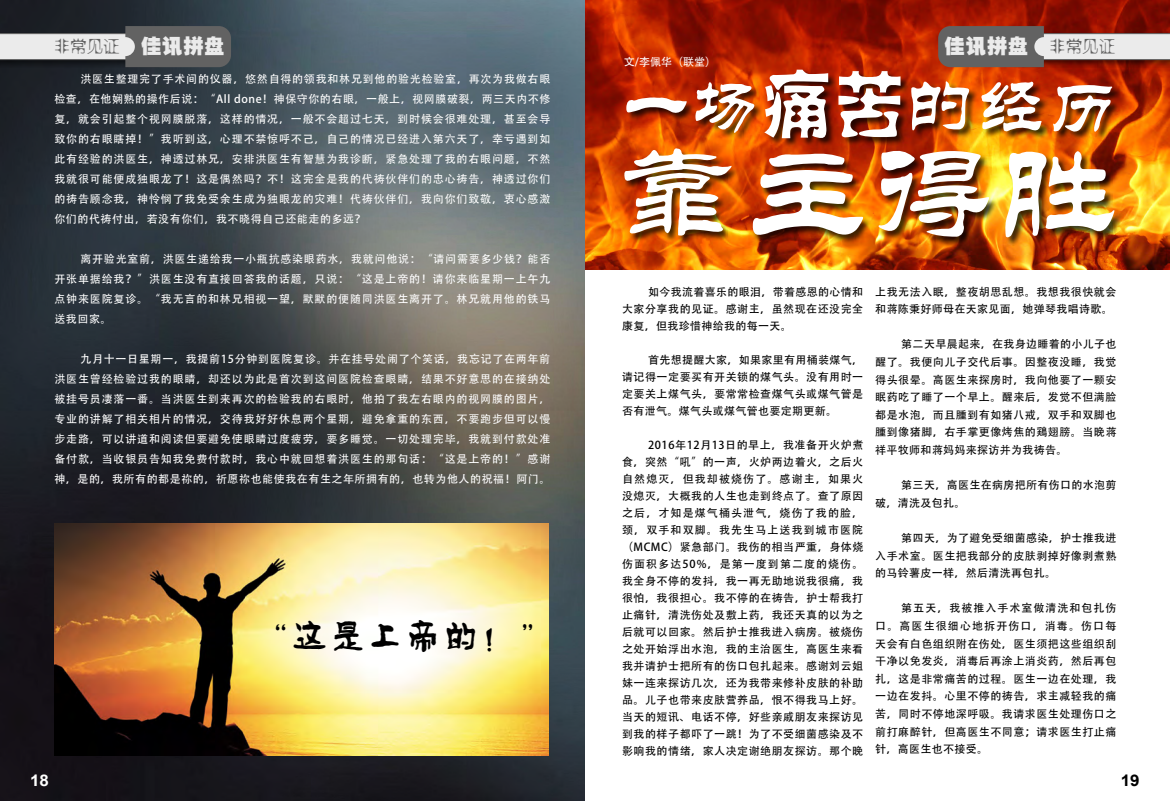
<style>
.page{position:relative;width:1170px;height:801px;background:#fff}
.page>*{position:absolute;margin:0;border:0;box-sizing:border-box;transform-origin:0 0}
.t1{font:127.3px "FZL2 JW GB1 0";color:#fff;scale:.95 1}
.t2{font:36px "FZPHTJW GB1 0";letter-spacing:.05em;color:#000}
.t3{font:20px "FZCCHJW GB1 0";color:#ebebeb}
.t4{font:16px "FZXSHJW GB1 0";color:#626262}
.t5{font:700 16px "Arial";color:#000;scale:1.06 1}
.t6{font:700 16px "Arial";color:#fff;scale:1.06 1}
.t7{font:11px/17px "Adobe Heiti Std";letter-spacing:.045em;color:#000;text-align:justify}
.t8{font:11px/20px "Adobe Heiti Std";letter-spacing:.075em;color:#fff;text-align:justify}
.s1{font-family:"FZCCHJW GB1 0";font-size:20px;color:#ebebeb}
.s2{font-family:"FZXSHJW GB1 0";font-size:16px;color:#626262}
</style>
<div class="page">
<img style="left:0;top:1px;width:585px;height:800px">
<div style="left:0;top:31px;width:166px;height:37px;background:#000;opacity:.57"></div>
<svg style="left:0;top:26px;width:231px;height:41px;background:#838485"></svg>
<img style="left:54px;top:524px;width:495px;height:232px">
<img style="left:585px;top:0;width:585px;height:270px">
<div style="left:624px;top:148px;width:499px;height:98px;background:#000;opacity:.75"></div>
<div style="left:626px;top:69px;width:495px;height:78px;background:#000;opacity:.75"></div>
<svg style="left:626px;top:26px;width:544px;height:112px"></svg>
<h3 class="t4" style="left:54px;top:39px;width:172px">非常见证 <span class="s1">佳讯拼盘</span></h3>
<p class="t8" style="left:54px;top:69px;width:498px;text-indent:26px">洪医生整理完了手术间的仪器，悠然自得的领我和林兄到他的验光检验室，再次为我做右眼检查，在他娴熟的操作后说：“All done！神保守你的右眼，一般上，视网膜破裂，两三天内不修复，就会引起整个视网膜脱落，这样的情况，一般不会超过七天，到时候会很难处理，甚至会导致你的右眼瞎掉！”我听到这，心理不禁惊呼不己，自己的情况已经进入第六天了，幸亏遇到如此有经验的洪医生，神透过林兄，安排洪医生有智慧为我诊断，紧急处理了我的右眼问题，不然我就很可能便成独眼龙了！这是偶然吗？不！这完全是我的代祷伙伴们的忠心祷告，神透过你们的祷告顾念我，神怜悯了我免受余生成为独眼龙的灾难！代祷伙伴们，我向你们致敬，衷心感激你们的代祷付出，若没有你们，我不晓得自己还能走的多远？</p>
<p class="t8" style="left:54px;top:249px;width:498px;text-indent:26px">离开验光室前，洪医生递给我一小瓶抗感染眼药水，我就问他说：“请问需要多少钱？能否开张单据给我？”洪医生没有直接回答我的话题，只说：“这是上帝的！请你来临星期一上午九点钟来医院复诊。“我无言的和林兄相视一望，默默的便随同洪医生离开了。林兄就用他的铁马送我回家。</p>
<p class="t8" style="left:54px;top:349px;width:498px;text-indent:26px">九月十一日星期一，我提前15分钟到医院复诊。并在挂号处闹了个笑话，我忘记了在两年前洪医生曾经检验过我的眼睛，却还以为此是首次到这间医院检查眼睛，结果不好意思的在接纳处被挂号员凄落一番。当洪医生到来再次的检验我的右眼时，他拍了我左右眼内的视网膜的图片，专业的讲解了相关相片的情况，交待我好好休息两个星期，避免拿重的东西，不要跑步但可以慢步走路，可以讲道和阅读但要避免使眼睛过度疲劳，要多睡觉。一切处理完毕，我就到付款处准备付款，当收银员告知我免费付款时，我心中就回想着洪医生的那句话：“这是上帝的！”感谢神，是的，我所有的都是祢的，祈愿祢也能使我在有生之年所拥有的，也转为他人的祝福！阿门。</p>
<h3 class="t6" style="left:30px;top:770px;width:19px">18</h3>
<h2 class="t2" style="left:254px;top:617px;width:302px">“这是上帝的！”</h2>
<p class="t8" style="left:624px;top:53px;width:94px">文/李佩华（联堂）</p>
<h3 class="t3" style="left:945px;top:35px;width:172px">佳讯拼盘 <span class="s2">非常见证</span></h3>
<h1 class="t1" style="left:617px;top:125px;width:530px">靠主得胜</h1>
<p class="t7" style="left:622px;top:283px;width:243px;text-indent:26px">如今我流着喜乐的眼泪，带着感恩的心情和大家分享我的见证。感谢主，虽然现在还没完全康复，但我珍惜神给我的每一天。</p>
<p class="t7" style="left:622px;top:351px;width:243px;text-indent:26px">首先想提醒大家，如果家里有用桶装煤气，请记得一定要买有开关锁的煤气头。没有用时一定要关上煤气头，要常常检查煤气头或煤气管是否有泄气。煤气头或煤气管也要定期更新。</p>
<p class="t7" style="left:622px;top:436px;width:243px;text-indent:26px">2016年12月13日的早上，我准备开火炉煮食，突然“吼”的一声，火炉两边着火，之后火自然熄灭，但我却被烧伤了。感谢主，如果火没熄灭，大概我的人生也走到终点了。查了原因之后，才知是煤气桶头泄气，烧伤了我的脸，颈，双手和双脚。我先生马上送我到城市医院（MCMC）紧急部门。我伤的相当严重，身体烧伤面积多达50%，是第一度到第二度的烧伤。我全身不停的发抖，我一再无助地说我很痛，我很怕，我很担心。我不停的在祷告，护士帮我打止痛针，清洗伤处及敷上药，我还天真的以为之后就可以回家。然后护士推我进入病房。被烧伤之处开始浮出水泡，我的主治医生，高医生来看我并请护士把所有的伤口包扎起来。感谢刘云姐妹一连来探访几次，还为我带来修补皮肤的补助品。儿子也带来皮肤营养品，恨不得我马上好。当天的短讯、电话不停，好些亲戚朋友来探访见到我的样子都吓了一跳！为了不受细菌感染及不影响我的情绪，家人决定谢绝朋友探访。那个晚</p>
<p class="t7" style="left:875px;top:283px;width:243px;line-height:17.6px">上我无法入眠，整夜胡思乱想。我想我很快就会和蒋陈秉好师母在天家见面，她弹琴我唱诗歌。</p>
<p class="t7" style="left:875px;top:336px;width:243px;line-height:17.6px;text-indent:26px">第二天早晨起来，在我身边睡着的小儿子也醒了。我便向儿子交代后事。因整夜没睡，我觉得头很晕。高医生来探房时，我向他要了一颗安眠药吃了睡了一个早上。醒来后，发觉不但满脸都是水泡，而且腫到有如猪八戒，双手和双脚也腫到像猪脚，右手掌更像烤焦的鶏翅膀。当晚蒋祥平牧师和蒋妈妈来探访并为我祷告。</p>
<p class="t7" style="left:875px;top:477px;width:243px;line-height:17.6px;text-indent:26px">第三天，高医生在病房把所有伤口的水泡剪破，清洗及包扎。</p>
<p class="t7" style="left:875px;top:529px;width:243px;line-height:17.6px;text-indent:26px">第四天，为了避免受细菌感染，护士推我进入手术室。医生把我部分的皮肤剥掉好像剥煮熟的马铃薯皮一样，然后清洗再包扎。</p>
<p class="t7" style="left:875px;top:600px;width:243px;line-height:17.6px;text-indent:26px">第五天，我被推入手术室做清洗和包扎伤口。高医生很细心地拆开伤口，消毒。伤口每天会有白色组织附在伤处，医生须把这些组织刮干净以免发炎，消毒后再涂上消炎药，然后再包扎，这是非常痛苦的过程。医生一边在处理，我一边在发抖。心里不停的祷告，求主减轻我的痛苦，同时不停地深呼吸。我请求医生处理伤口之前打麻醉针，但高医生不同意；请求医生打止痛针，高医生也不接受。</p>
<h3 class="t5" style="left:1121px;top:770px;width:19px">19</h3>
</div>
